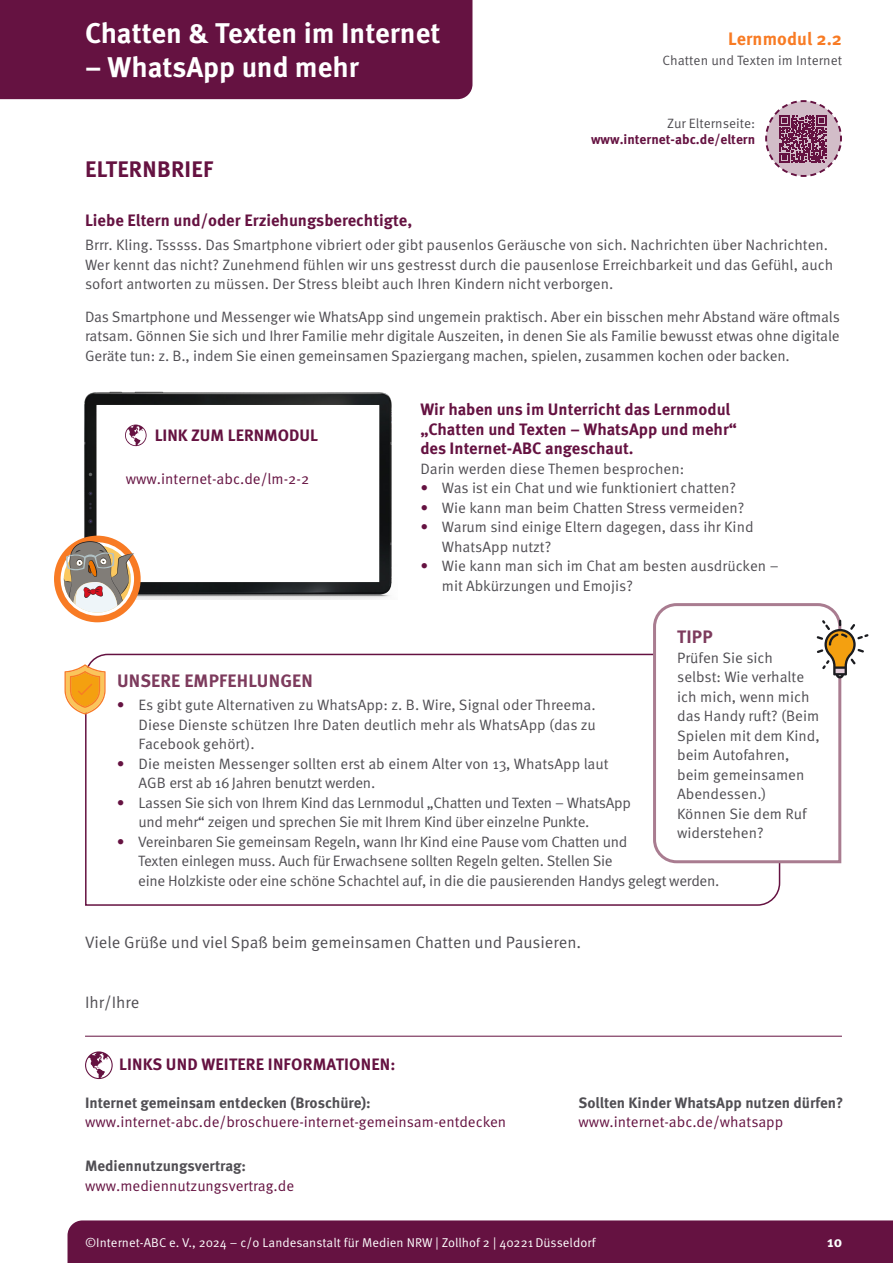
<style>
.page{position:relative;width:893px;height:1263px;background:#fff}
.page>*{position:absolute;margin:0;border:0;box-sizing:border-box;transform-origin:0 0}
.t1{font:700 28.5px "Meta Pro";color:#fff}
.t2{font:700 22.5px "Meta Pro";letter-spacing:.01em;color:#651241}
.t3{font:700 18px "Meta Pro";letter-spacing:.01em;color:#7d3b5d}
.t4{font:700 18px "Meta Pro";letter-spacing:.005em;color:#f87b24}
.t5{font:700 16.5px/19.5px "Meta Pro";color:#651241}
.t6{font:16.5px "Meta Pro Norm";color:#504e53}
.t7{font:15px/19.5px "Meta Pro Norm";letter-spacing:-.005em;color:#504e53}
.t8{font:15px "Meta Pro Norm";color:#651241}
.t9{font:700 15px "Meta Pro";color:#504e53}
.t10{font:700 15px "Meta Pro";color:#fff}
.t11{font:700 13.5px/16.2px "Meta Pro";color:#651241;text-align:right}
.t12{font:13.5px "Meta Pro Norm";letter-spacing:.005em;color:#504e53}
.t13{font:12.75px "Meta Pro Norm";letter-spacing:.005em;color:#fff}
.s1{font-family:"Meta Pro Norm";font-weight:400;color:#504e53}
.s2{color:#651241}
</style>
<div class="page">
<svg style="left:84px;top:653px;width:697px;height:253px"></svg>
<svg style="left:651px;top:603px;width:191px;height:262px"></svg>
<svg style="left:817px;top:620px;width:51px;height:58px"></svg>
<svg style="left:65px;top:664px;width:41px;height:50px"></svg>
<div style="left:0;top:0;width:472px;height:99px;background:#651241"></div>
<div style="left:68px;top:1220px;width:825px;height:43px;background:#651241"></div>
<hr style="left:85px;top:1036px;width:757px;height:1px;background:#651241">
<img style="left:78px;top:391px;width:314px;height:208px">
<div style="left:97px;top:405px;width:281px;height:177px;background:#fff"></div>
<div style="left:54px;top:536px;width:87px;height:86px;background:#f87b24;border-radius:50%"></div>
<svg style="left:61px;top:541px;width:73px;height:74px"></svg>
<svg style="left:125px;top:425px;width:22px;height:21px"></svg>
<svg style="left:85px;top:1051px;width:28px;height:28px"></svg>
<svg style="left:765px;top:100px;width:77px;height:77px"></svg>
<h1 class="t1" style="left:85px;top:11px;width:357px">Chatten &amp; Texten im Internet</h1>
<h1 class="t1" style="left:85px;top:45px;width:275px">– WhatsApp und mehr</h1>
<h2 class="t2" style="left:85px;top:151px;width:129px">ELTERNBRIEF</h2>
<p class="t4" style="left:728px;top:24px;width:115px">Lernmodul 2.2</p>
<p class="t12" style="left:662px;top:50px;width:181px">Chatten und Texten im Internet</p>
<p class="t11" style="left:591px;top:114px;width:166px"><span class="s1">Zur Elternseite: </span>www.internet-abc.de/eltern</p>
<p class="t5" style="left:85px;top:210px;width:329px">Liebe Eltern und/oder Erziehungsberechtigte,</p>
<p class="t7" style="left:85px;top:234px;width:750px">Brrr. Kling. Tsssss. Das Smartphone vibriert oder gibt pausenlos Geräusche von sich. Nachrichten über Nachrichten.<br>Wer kennt das nicht? Zunehmend fühlen wir uns gestresst durch die pausenlose Erreichbarkeit und das Gefühl, auch sofort antworten zu müssen. Der Stress bleibt auch Ihren Kindern nicht verborgen.</p>
<p class="t7" style="left:85px;top:306px;width:756px;text-align:justify">Das Smartphone und Messenger wie WhatsApp sind ungemein praktisch. Aber ein bisschen mehr Abstand wäre oftmals ratsam. Gönnen Sie sich und Ihrer Familie mehr digitale Auszeiten, in denen Sie als Familie bewusst etwas ohne digitale Geräte tun: z. B., indem Sie einen gemeinsamen Spaziergang machen, spielen, zusammen kochen oder backen.</p>
<p class="t5" style="left:155px;top:424px;width:165px">LINK ZUM LERNMODUL</p>
<p class="t8" style="left:126px;top:468px;width:185px">www.internet-abc.de/lm-2-2</p>
<p class="t5" style="left:420px;top:399px;width:318px">Wir haben uns im Unterricht das Lernmodul „Chatten und Texten – WhatsApp und mehr“ des Internet-ABC angeschaut.</p>
<p class="t7" style="left:420px;top:458px;width:265px">Darin werden diese Themen besprochen:</p>
<p class="t7" style="left:420px;top:477px;width:317px"><span class="s2">•</span> Was ist ein Chat und wie funktioniert chatten?</p>
<p class="t7" style="left:420px;top:497px;width:326px"><span class="s2">•</span> Wie kann man beim Chatten Stress vermeiden?</p>
<p class="t7" style="left:442px;top:516px;width:313px;text-indent:-22px"><span class="s2">•</span> Warum sind einige Eltern dagegen, dass ihr Kind<br>WhatsApp nutzt?</p>
<p class="t7" style="left:442px;top:555px;width:338px;text-indent:-22px"><span class="s2">•</span> Wie kann man sich im Chat am besten ausdrücken – mit Abkürzungen und Emojis?</p>
<p class="t3" style="left:677px;top:623px;width:37px">TIPP</p>
<p class="t7" style="left:677px;top:647px;width:144px">Prüfen Sie sich selbst: Wie verhalte ich mich, wenn mich das Handy ruft? (Beim<br>Spielen mit dem Kind, beim Autofahren, beim gemeinsamen<br>Abendessen.)<br>Können Sie dem Ruf widerstehen?</p>
<p class="t3" style="left:117px;top:666px;width:197px">UNSERE EMPFEHLUNGEN</p>
<p class="t7" style="left:139px;top:694px;width:459px;text-align:justify;text-indent:-22px"><span class="s2">•</span> Es gibt gute Alternativen zu WhatsApp: z. B. Wire, Signal oder Threema.<br>Diese Dienste schützen Ihre Daten deutlich mehr als WhatsApp (das zu Facebook gehört).</p>
<p class="t7" style="left:139px;top:753px;width:472px;text-indent:-22px"><span class="s2">•</span> Die meisten Messenger sollten erst ab einem Alter von 13, WhatsApp laut<br>AGB erst ab 16 Jahren benutzt werden.</p>
<p class="t7" style="left:139px;top:792px;width:494px;text-indent:-22px"><span class="s2">•</span> Lassen Sie sich von Ihrem Kind das Lernmodul „Chatten und Texten – WhatsApp und mehr“ zeigen und sprechen Sie mit Ihrem Kind über einzelne Punkte.</p>
<p class="t7" style="left:138px;top:831px;width:583px;text-indent:-21px"><span class="s2">•</span> Vereinbaren Sie gemeinsam Regeln, wann Ihr Kind eine Pause vom Chatten und<br>Texten einlegen muss. Auch für Erwachsene sollten Regeln gelten. Stellen Sie<br>eine Holzkiste oder eine schöne Schachtel auf, in die die pausierenden Handys gelegt werden.</p>
<p class="t6" style="left:85px;top:930px;width:498px">Viele Grüße und viel Spaß beim gemeinsamen Chatten und Pausieren.</p>
<p class="t6" style="left:85px;top:989px;width:56px">Ihr/Ihre</p>
<p class="t5" style="left:119px;top:1053px;width:278px">LINKS UND WEITERE INFORMATIONEN:</p>
<p class="t9" style="left:85px;top:1091px;width:287px">Internet gemeinsam entdecken (Broschüre):</p>
<p class="t8" style="left:85px;top:1111px;width:423px">www.internet-abc.de/broschuere-internet-gemeinsam-entdecken</p>
<p class="t9" style="left:85px;top:1154px;width:163px">Mediennutzungsvertrag:</p>
<p class="t8" style="left:85px;top:1174px;width:211px">www.mediennutzungsvertrag.de</p>
<p class="t9" style="left:578px;top:1091px;width:266px">Sollten Kinder WhatsApp nutzen dürfen?</p>
<p class="t8" style="left:578px;top:1111px;width:206px">www.internet-abc.de/whatsapp</p>
<p class="t13" style="left:85px;top:1232px;width:512px">©Internet-ABC e. V., 2024 – c/o Landesanstalt für Medien NRW | Zollhof 2 | 40221 Düsseldorf</p>
<p class="t10" style="left:827px;top:1230px;width:16px">10</p>
</div>
